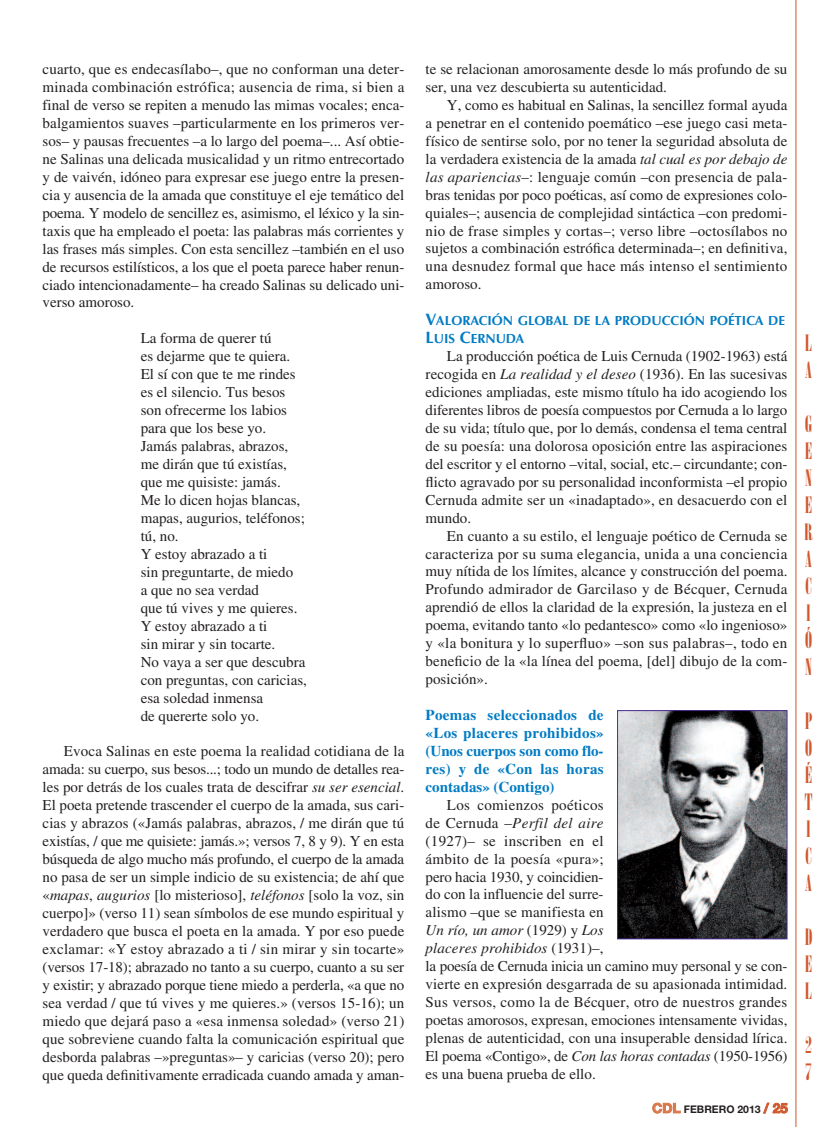
<style>
.page{position:relative;width:830px;height:1127px;background:#fff}
.page>*{position:absolute;margin:0;border:0;box-sizing:border-box;transform-origin:0 0}
.t1{font:22.5px/27px "Onyx";color:#d0572c;text-align:justify}
.t2{font:15px/18px "Times LT Std";color:#231f20;text-align:justify}
.t3{font:700 15px/18px "Times LT Std";color:#007bc3;text-align:justify}
.t4{font:700 13.2px/18px "Optima";color:#007bc3}
.t5{font:700 10.5px "Helvetica Neue";color:#231f20}
.s1{font-style:italic}
.s2{font-size:16.5px}
.s3{font-size:13.5px;color:#d87749}
.s4{font-size:13.5px;color:#d0572c}
</style>
<div class="page">
<hr style="left:795px;top:0;width:1px;height:1127px;background:#d0572c">
<img style="left:619px;top:712px;width:166px;height:225px">
<div style="left:617px;top:710px;width:170px;height:229px;border:1px solid #4c2f91"></div>
<p class="t2" style="left:43px;top:62px;width:363px">cuarto, que es endecasílabo–, que no conforman una deter&shy;minada combinación estrófica; ausencia de rima, si bien a final de verso se repiten a menudo las mimas vocales; enca&shy;balgamientos suaves –particularmente en los primeros ver&shy;sos– y pausas frecuentes –a lo largo del poema–... Así obtie&shy;ne Salinas una delicada musicalidad y un ritmo entrecortado y de vaivén, idóneo para expresar ese juego entre la presen&shy;cia y ausencia de la amada que constituye el eje temático del poema. Y modelo de sencillez es, asimismo, el léxico y la sin&shy;taxis que ha empleado el poeta: las palabras más corrientes y las frases más simples. Con esta sencillez –también en el uso de recursos estilísticos, a los que el poeta parece haber renun&shy;ciado intencionadamente– ha creado Salinas su delicado uni&shy;verso amoroso.</p>
<p class="t2" style="left:141px;top:331px;width:168px;text-align:left">La forma de querer tú<br>es dejarme que te quiera.<br>El sí con que te me rindes es el silencio. Tus besos son ofrecerme los labios para que los bese yo.<br>Jamás palabras, abrazos, me dirán que tú existías, que me quisiste: jamás.<br>Me lo dicen hojas blancas, mapas, augurios, teléfonos; tú, no.<br>Y estoy abrazado a ti<br>sin preguntarte, de miedo<br>a que no sea verdad<br>que tú vives y me quieres.<br>Y estoy abrazado a ti<br>sin mirar y sin tocarte.<br>No vaya a ser que descubra con preguntas, con caricias, esa soledad inmensa<br>de quererte solo yo.</p>
<p class="t2" style="left:43px;top:744px;width:363px;text-indent:21px">Evoca Salinas en este poema la realidad cotidiana de la amada: su cuerpo, sus besos...; todo un mundo de detalles rea&shy;les por detrás de los cuales trata de descifrar <span class="s1">su ser esencial</span>.<br>El poeta pretende trascender el cuerpo de la amada, sus cari&shy;cias y abrazos («Jamás palabras, abrazos, / me dirán que tú existías, / que me quisiete: jamás.»; versos 7, 8 y 9). Y en esta búsqueda de algo mucho más profundo, el cuerpo de la amada no pasa de ser un simple indicio de su existencia; de ahí que «<span class="s1">mapas</span>, <span class="s1">augurios</span> [lo misterioso], <span class="s1">teléfonos</span> [solo la voz, sin cuerpo]» (verso 11) sean símbolos de ese mundo espiritual y verdadero que busca el poeta en la amada. Y por eso puede exclamar: «Y estoy abrazado a ti / sin mirar y sin tocarte» (versos 17-18); abrazado no tanto a su cuerpo, cuanto a su ser y existir; y abrazado porque tiene miedo a perderla, «a que no sea verdad / que tú vives y me quieres.» (versos 15-16); un miedo que dejará paso a «esa inmensa soledad» (verso 21) que sobreviene cuando falta la comunicación espiritual que desborda palabras –»preguntas»– y caricias (verso 20); pero que queda definitivamente erradicada cuando amada y aman-</p>
<p class="t2" style="left:425px;top:62px;width:363px">te se relacionan amorosamente desde lo más profundo de su ser, una vez descubierta su autenticidad.</p>
<p class="t2" style="left:425px;top:97px;width:363px;text-indent:21px">Y, como es habitual en Salinas, la sencillez formal ayuda a penetrar en el contenido poemático –ese juego casi meta&shy;físico de sentirse solo, por no tener la seguridad absoluta de la verdadera existencia de la amada <span class="s1">tal cual es por debajo de las apariencias</span>–: lenguaje común –con presencia de pala&shy;bras tenidas por poco poéticas, así como de expresiones colo&shy;quiales–; ausencia de complejidad sintáctica –con predomi&shy;nio de frase simples y cortas–; verso libre –octosílabos no sujetos a combinación estrófica determinada–; en definitiva, una desnudez formal que hace más intenso el sentimiento amoroso.</p>
<p class="t4" style="left:425px;top:313px;width:361px"><span class="s2">V</span>ALORACIÓN GLOBAL DE LA PRODUCCIÓN POÉTICA DE<br><span class="s2">L</span>UIS <span class="s2">C</span>ERNUDA</p>
<p class="t2" style="left:425px;top:349px;width:363px;text-indent:21px">La producción poética de Luis Cernuda (1902-1963) está recogida en <span class="s1">La realidad y el deseo</span> (1936). En las sucesivas ediciones ampliadas, este mismo título ha ido acogiendo los diferentes libros de poesía compuestos por Cernuda a lo largo de su vida; título que, por lo demás, condensa el tema central de su poesía: una dolorosa oposición entre las aspiraciones del escritor y el entorno –vital, social, etc.– circundante; con&shy;flicto agravado por su personalidad inconformista –el propio Cernuda admite ser un «inadaptado», en desacuerdo con el mundo.</p>
<p class="t2" style="left:425px;top:528px;width:363px;text-indent:21px">En cuanto a su estilo, el lenguaje poético de Cernuda se caracteriza por su suma elegancia, unida a una conciencia muy nítida de los límites, alcance y construcción del poema.<br>Profundo admirador de Garcilaso y de Bécquer, Cernuda aprendió de ellos la claridad de la expresión, la justeza en el poema, evitando tanto «lo pedantesco» como «lo ingenioso» y «la bonitura y lo superfluo» –son sus palabras–, todo en beneficio de la «la línea del poema, [del] dibujo de la com&shy;posición».</p>
<p class="t3" style="left:425px;top:707px;width:179px">Poemas seleccionados de «Los placeres prohibidos» (Unos cuerpos son como flo&shy;res) y de «Con las horas contadas» (Contigo)</p>
<p class="t2" style="left:425px;top:797px;width:363px;text-align:left;text-indent:21px">Los comienzos poéticos<br>de Cernuda –<span class="s1">Perfil del aire<br></span>(1927)– se inscriben en el<br>ámbito de la poesía «pura»;<br>pero hacia 1930, y coincidien-<br>do con la influencie del surre-<br>alismo –que se manifiesta en<br><span class="s1">Un río, un amor</span> (1929) y <span class="s1">Los<br>placeres prohibidos</span> (1931)–,<br>la poesía de Cernuda inicia un camino muy personal y se con&shy;vierte en expresión desgarrada de su apasionada intimidad.<br>Sus versos, como la de Bécquer, otro de nuestros grandes poetas amorosos, expresan, emociones intensamente vividas, plenas de autenticidad, con una insuperable densidad lírica.<br>El poema «Contigo», de <span class="s1">Con las horas contadas</span> (1950-1956) es una buena prueba de ello.</p>
<p class="t5" style="left:652px;top:1105px;width:137px"><span class="s3">CDL</span> FEBRERO 2013 <span class="s4">/ 25</span></p>
<h1 class="t1" style="left:804px;top:330px;width:8px">L<br>A</h1>
<h1 class="t1" style="left:804px;top:411px;width:10px">G E N E R A C I Ó N</h1>
<h1 class="t1" style="left:804px;top:708px;width:9px">P O É T I C A</h1>
<h1 class="t1" style="left:804px;top:924px;width:9px">D E L</h1>
<h1 class="t1" style="left:805px;top:1032px;width:8px">2<br>7</h1>
</div>
